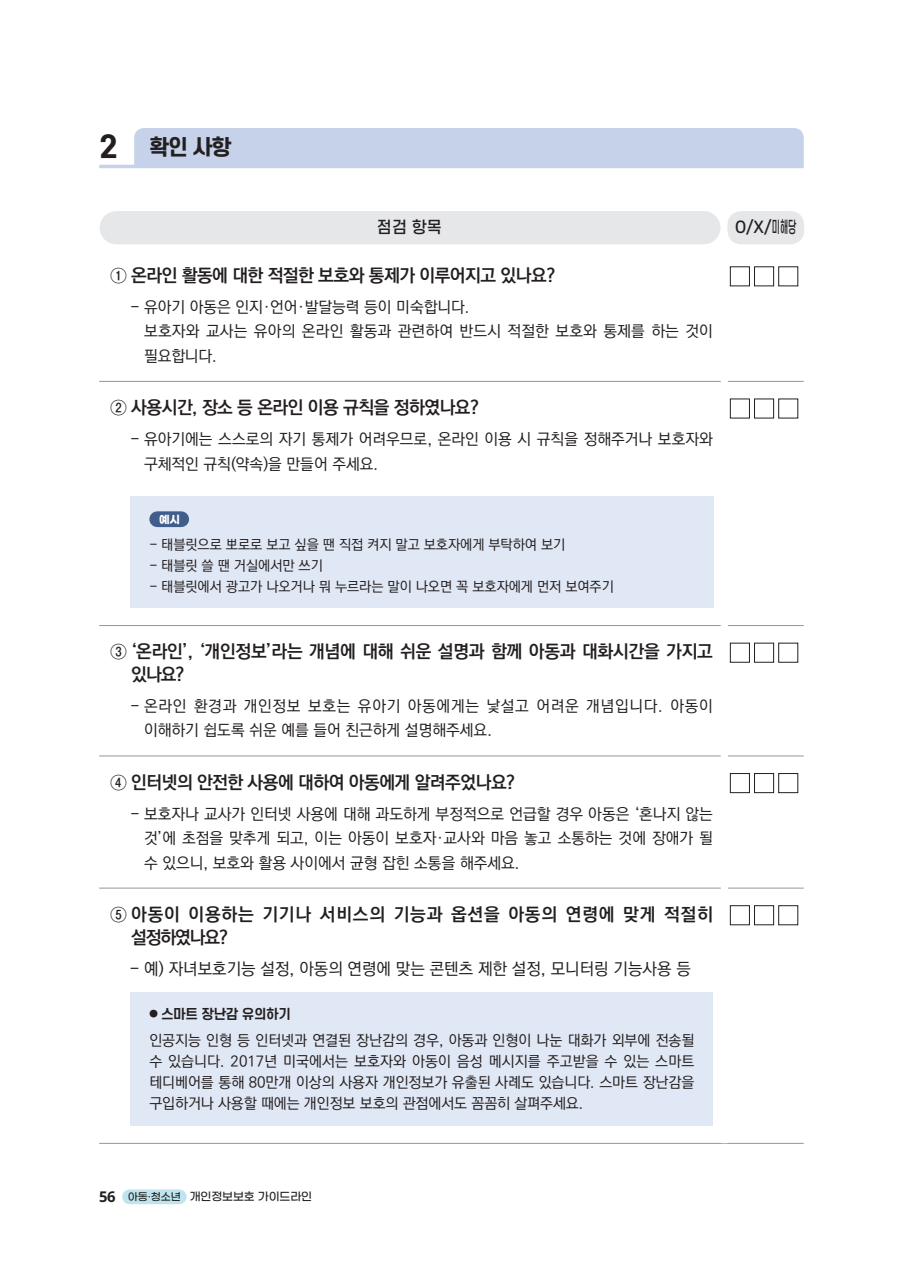
<style>
.page{position:relative;width:903px;height:1275px;background:#fff}
.page>*{position:absolute;margin:0;border:0;box-sizing:border-box;transform-origin:0 0}
._1제{font:800 29.75px "S Core Dream 7";color:#231f20}
._1제-2{font:800 21px "S Core Dream 7";color:#231f20}
.점검{font:700 18.03px/22.8px "Ko Pub Dotum";letter-spacing:-.025em;color:#231f20}
.점검-2{font:700 18.03px/22.8px "Ko Pub Dotum";letter-spacing:.045em;color:#231f20}
.t1{font:500 16.62px "Ko Pub Dotum";color:#231f20}
.t2{font:500 15.75px/24.5px "Ko Pub Dotum";color:#231f20}
.t3{font:500 15.75px/24.5px "Ko Pub Dotum";letter-spacing:.04em;color:#231f20}
.t4{font:500 15.75px "S Core Dream 5";color:#231f20}
.관련규정{font:500 14.88px/21px "Ko Pub Dotum";letter-spacing:-.005em;color:#231f20;text-align:justify}
.관련규정-2{font:500 14px "Ko Pub Dotum";letter-spacing:-.005em;color:#231f20}
.관련규정-3{font:700 13.12px "S Core Dream 6";letter-spacing:-.025em;color:#231f20}
.t5{font:500 11.38px "Gmarket Sans";letter-spacing:-.01em;color:#231f20}
.t6{font:700 11.03px "Gmarket Sans";color:#fff}
.s1{font-family:"Noto Sans";font-weight:700;font-size:14.88px}
.s2{font-size:10.5px}
</style>
<div class="page">
<div style="left:130px;top:1189px;width:49px;height:15px;background:#bee5ee"></div>
<hr style="left:99px;top:165px;width:705px;height:3px;background:#c6d2ea">
<div style="left:134px;top:128px;width:670px;height:37px;background:#c6d2ea"></div>
<hr style="left:99px;top:381px;width:622px;height:1px;background:#939598">
<hr style="left:728px;top:381px;width:76px;height:1px;background:#939598">
<hr style="left:99px;top:625px;width:622px;height:1px;background:#939598">
<hr style="left:728px;top:625px;width:76px;height:1px;background:#939598">
<hr style="left:99px;top:756px;width:622px;height:1px;background:#939598">
<hr style="left:728px;top:756px;width:76px;height:1px;background:#939598">
<hr style="left:99px;top:888px;width:622px;height:1px;background:#939598">
<hr style="left:728px;top:888px;width:76px;height:1px;background:#939598">
<hr style="left:99px;top:1143px;width:625px;height:1px;background:#939598">
<hr style="left:724px;top:1143px;width:80px;height:1px;background:#939598">
<div style="left:100px;top:211px;width:620px;height:33px;background:#e6e7e9;border-radius:17px"></div>
<div style="left:727px;top:211px;width:77px;height:33px;background:#e6e7e9;border-radius:14px"></div>
<div style="left:730px;top:267px;width:20px;height:19px;border:1px solid #231f20"></div>
<div style="left:754px;top:267px;width:20px;height:19px;border:1px solid #231f20"></div>
<div style="left:778px;top:267px;width:20px;height:19px;border:1px solid #231f20"></div>
<div style="left:130px;top:496px;width:584px;height:112px;background:#e1e8f5"></div>
<div style="left:157px;top:511px;width:24px;height:16px;background:#415d8c"></div>
<div style="left:730px;top:399px;width:20px;height:19px;border:1px solid #231f20"></div>
<div style="left:754px;top:399px;width:20px;height:19px;border:1px solid #231f20"></div>
<div style="left:730px;top:643px;width:20px;height:19px;border:1px solid #231f20"></div>
<div style="left:754px;top:643px;width:20px;height:19px;border:1px solid #231f20"></div>
<div style="left:778px;top:643px;width:20px;height:19px;border:1px solid #231f20"></div>
<div style="left:730px;top:773px;width:20px;height:20px;border:1px solid #231f20"></div>
<div style="left:754px;top:773px;width:20px;height:20px;border:1px solid #231f20"></div>
<div style="left:778px;top:773px;width:20px;height:20px;border:1px solid #231f20"></div>
<div style="left:130px;top:992px;width:583px;height:134px;background:#e1e8f5"></div>
<div style="left:730px;top:905px;width:20px;height:20px;border:1px solid #231f20"></div>
<div style="left:754px;top:905px;width:20px;height:20px;border:1px solid #231f20"></div>
<div style="left:778px;top:905px;width:20px;height:20px;border:1px solid #231f20"></div>
<p class="_1제" style="left:99px;top:125px;width:20px">2</p>
<p class="_1제-2" style="left:149px;top:132px;width:84px">확인 사항</p>
<p class="t4" style="left:377px;top:215px;width:67px">점검 항목</p>
<p class="t4" style="left:735px;top:215px;width:63px">O/X/미해당</p>
<p class="점검" style="left:111px;top:265px;width:446px">① 온라인 활동에 대한 적절한 보호와 통제가 이루어지고 있나요?</p>
<p class="t2" style="left:130px;top:295px;width:341px">- 유아기 아동은 인지·언어·발달능력 등이 미숙합니다.</p>
<p class="t2" style="left:144px;top:320px;width:570px">보호자와 교사는 유아의 온라인 활동과 관련하여 반드시 적절한 보호와 통제를 하는 것이 필요합니다.</p>
<p class="점검" style="left:111px;top:397px;width:370px">② 사용시간, 장소 등 온라인 이용 규칙을 정하였나요?</p>
<p class="t2" style="left:144px;top:427px;width:570px;text-indent:-14px">- 유아기에는 스스로의 자기 통제가 어려우므로, 온라인 이용 시 규칙을 정해주거나 보호자와 구체적인 규칙(약속)을 만들어 주세요.</p>
<p class="t6" style="left:159px;top:513px;width:22px">예시</p>
<p class="관련규정-2" style="left:149px;top:537px;width:418px">- 태블릿으로 뽀로로 보고 싶을 땐 직접 켜지 말고 보호자에게 부탁하여 보기</p>
<p class="관련규정-2" style="left:149px;top:558px;width:175px">- 태블릿 쓸 땐 거실에서만 쓰기</p>
<p class="관련규정-2" style="left:149px;top:579px;width:466px">- 태블릿에서 광고가 나오거나 뭐 누르라는 말이 나오면 꼭 보호자에게 먼저 보여주기</p>
<p class="점검" style="left:131px;top:641px;width:583px;text-indent:-21px">③ ‘온라인’, ‘개인정보’라는 개념에 대해 쉬운 설명과 함께 아동과 대화시간을 가지고 있나요?</p>
<p class="t3" style="left:144px;top:694px;width:570px;text-indent:-14px">- 온라인 환경과 개인정보 보호는 유아기 아동에게는 낯설고 어려운 개념입니다. 아동이 이해하기 쉽도록 쉬운 예를 들어 친근하게 설명해주세요.</p>
<p class="점검" style="left:111px;top:771px;width:406px">④ 인터넷의 안전한 사용에 대하여 아동에게 알려주었나요?</p>
<p class="t2" style="left:144px;top:802px;width:570px;text-align:justify;text-indent:-14px">- 보호자나 교사가 인터넷 사용에 대해 과도하게 부정적으로 언급할 경우 아동은 ‘혼나지 않는 것’에 초점을 맞추게 되고, 이는 아동이 보호자·교사와 마음 놓고 소통하는 것에 장애가 될 수 있으니, 보호와 활용 사이에서 균형 잡힌 소통을 해주세요.</p>
<p class="점검-2" style="left:131px;top:903px;width:583px;text-indent:-21px">⑤ 아동이 이용하는 기기나 서비스의 기능과 옵션을 아동의 연령에 맞게 적절히 설정하였나요?</p>
<p class="t1" style="left:130px;top:961px;width:562px">- 예) 자녀보호기능 설정, 아동의 연령에 맞는 콘텐츠 제한 설정, 모니터링 기능사용 등</p>
<p class="관련규정-3" style="left:149px;top:1005px;width:143px"><sup>●</sup> 스마트 장난감 유의하기</p>
<p class="관련규정" style="left:149px;top:1030px;width:547px">인공지능 인형 등 인터넷과 연결된 장난감의 경우, 아동과 인형이 나눈 대화가 외부에 전송될 수 있습니다. 2017년 미국에서는 보호자와 아동이 음성 메시지를 주고받을 수 있는 스마트 테디베어를 통해 80만개 이상의 사용자 개인정보가 유출된 사례도 있습니다. 스마트 장난감을 구입하거나 사용할 때에는 개인정보 보호의 관점에서도 꼼꼼히 살펴주세요.</p>
<p class="t5" style="left:99px;top:1190px;width:214px"><span class="s1">56</span> <span class="s2">아동·청소년</span> 개인정보보호 가이드라인</p>
</div>
